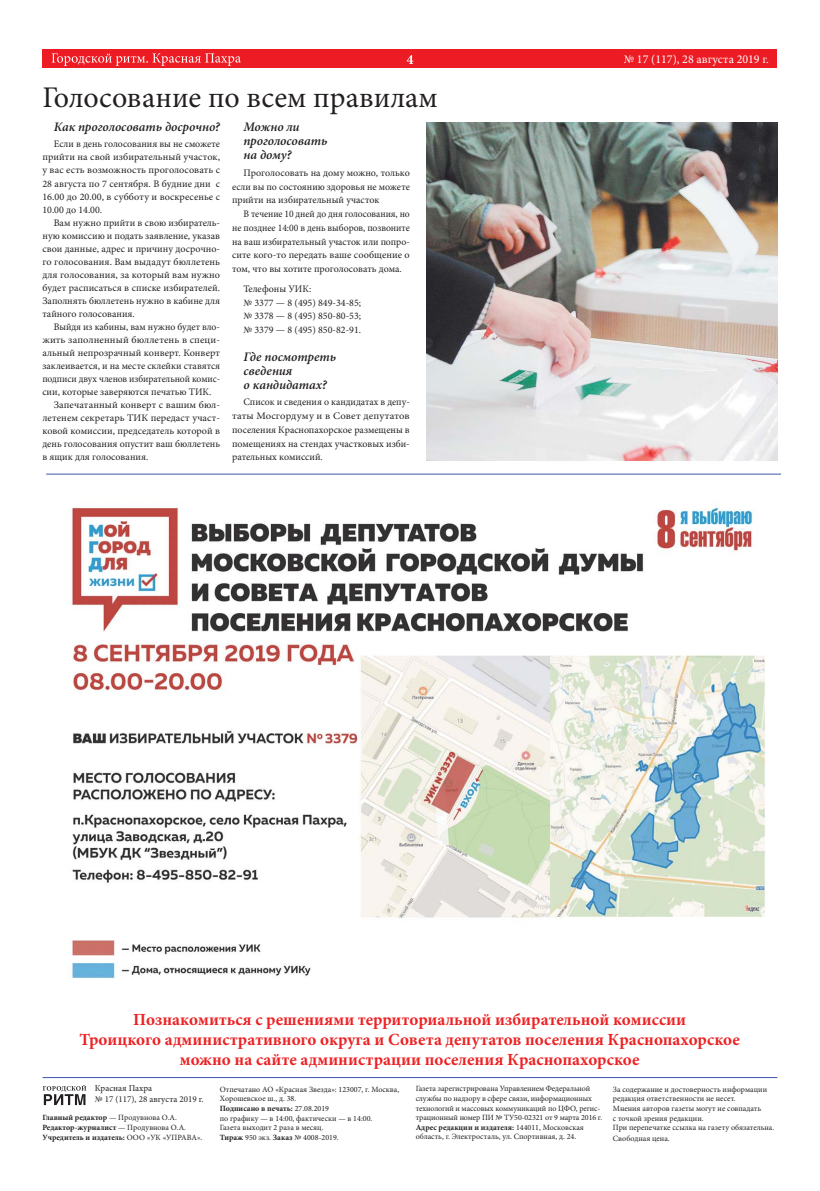
<style>
.page{position:relative;width:820px;height:1191px;background:#fff}
.page>*{position:absolute;margin:0;border:0;box-sizing:border-box;transform-origin:0 0}
.t1{font:30px "Minion Pro";color:#231f20}
.t2{font:700 17px/20px "Minion Pro";color:#ed2224;text-align:center}
.t3{font:italic 600 13px/13.8px "Minion Pro";color:#231f20}
.t4{font:12px "Minion Pro";color:#fff}
.t5{font:10px/13px "Minion Pro";color:#231f20;text-align:justify}
.t6{font:10px/13.8px "Minion Pro";color:#231f20;text-align:justify;scale:.96 1}
.t7{font:10px "Minion Pro";color:#231f20;scale:1.04 1}
.t8{font:9px/10.8px "Minion Pro";color:#231f20}
.t9{font:8px/9.6px "Minion Pro";color:#231f20}
.t10{font:700 8px/9.6px "Minion Pro";color:#231f20}
.s1{font-weight:400}
.s2{font-weight:700}
</style>
<div class="page">
<div style="left:43px;top:50px;width:734px;height:18px;background:#ed1c24"></div>
<svg style="left:52px;top:53px;width:189px;height:13px"></svg>
<svg style="left:406px;top:55px;width:7px;height:9px"></svg>
<svg style="left:43px;top:1085px;width:43px;height:20px"></svg>
<hr style="left:43px;top:1077px;width:734px;height:1px;background:#3e57a7">
<img style="left:71px;top:506px;width:695px;height:473px">
<hr style="left:46px;top:473px;width:734px;height:1px;background:#3e57a7">
<img style="left:426px;top:122px;width:351px;height:338px">
<h1 class="t1" style="left:42px;top:79px;width:396px">Голосование по всем правилам</h1>
<h3 class="t3" style="left:54px;top:120px;width:168px">Как проголосовать досрочно?</h3>
<p class="t5" style="left:42px;top:137px;width:179px;text-indent:11px">Если в день голосования вы не сможете прийти на свой избирательный участок, у вас есть возможность проголосовать с 28 августа по 7 сентября. В будние дни с 16.00 до 20.00, в субботу и воскресенье с 10.00 до 14.00.</p>
<p class="t5" style="left:42px;top:216px;width:179px;text-indent:11px">Вам нужно прийти в свою избиратель&shy;ную комиссию и подать заявление, указав свои данные, адрес и причину досрочно&shy;го голосования. Вам выдадут бюллетень для голосования, за который вам нужно будет расписаться в списке избирателей.<br>Заполнять бюллетень нужно в кабине для тайного голосования.</p>
<p class="t5" style="left:54px;top:320px;width:168px">Выйдя из кабины, вам нужно будет вло-</p>
<p class="t7" style="left:42px;top:334px;width:172px">жить заполненный бюллетень в специ-</p>
<p class="t5" style="left:42px;top:346px;width:179px">альный непрозрачный конверт. Конверт</p>
<p class="t5" style="left:42px;top:359px;width:179px">заклеивается, и на месте склейки ставятся</p>
<p class="t6" style="left:42px;top:372px;width:186px">подписи двух членов избирательной комис-</p>
<p class="t5" style="left:42px;top:385px;width:170px">сии, которые заверяются печатью ТИК.</p>
<p class="t5" style="left:54px;top:398px;width:168px">Запечатанный конверт с вашим бюл-</p>
<p class="t5" style="left:42px;top:411px;width:179px">летенем секретарь ТИК передаст участ-</p>
<p class="t5" style="left:42px;top:424px;width:179px">ковой комиссии, председатель которой в</p>
<p class="t5" style="left:42px;top:437px;width:179px">день голосования опустит ваш бюллетень</p>
<p class="t5" style="left:42px;top:450px;width:107px">в ящик для голосования.</p>
<h3 class="t3" style="left:243px;top:120px;width:85px">Можно ли проголосовать на дому?</h3>
<p class="t5" style="left:232px;top:165px;width:179px;line-height:13.8px;text-indent:11px">Проголосовать на дому можно, только если вы по состоянию здоровья не можете прийти на избирательный участок</p>
<p class="t6" style="left:232px;top:207px;width:187px;text-indent:11px">В течение 10 дней до дня голосования, но не позднее 14:00 в день выборов, позвоните на ваш избирательный участок или попро&shy;сите кого-то передать ваше сообщение о том, что вы хотите проголосовать дома.</p>
<p class="t5" style="left:243px;top:281px;width:119px;line-height:13.8px;text-align:left">Телефоны УИК:<br>№ 3377 — 8 (495) 849-34-85; № 3378 — 8 (495) 850-80-53; № 3379 — 8 (495) 850-82-91.</p>
<h3 class="t3" style="left:243px;top:350px;width:94px">Где посмотреть сведения<br>о кандидатах?</h3>
<p class="t5" style="left:232px;top:395px;width:179px;line-height:13.8px;text-indent:11px">Список и сведения о кандидатах в депу&shy;таты Мосгордуму и в Совет депутатов поселения Краснопахорское размещены в помещениях на стендах участковых изби&shy;рательных комиссий.</p>
<p class="t4" style="left:623px;top:51px;width:147px">№ 17 (117), 28 августа 2019 г.</p>
<h2 class="t2" style="left:79px;top:1009px;width:661px">Познакомиться с решениями территориальной избирательной комиссии<br>Троицкого административного округа и Совета депутатов поселения Краснопахорское можно на сайте администрации поселения Краснопахорское</h2>
<p class="t8" style="left:95px;top:1082px;width:110px">Красная Пахра<br>№ 17 (117), 28 августа 2019 г.</p>
<p class="t10" style="left:42px;top:1113px;width:161px">Главный редактор <span class="s1">— Продувнова О.А.<br></span>Редактор-журналист <span class="s1">— Продувнова О.А.<br></span>Учредитель и издатель: <span class="s1">ООО «УК «УПРАВА».</span></p>
<p class="t9" style="left:220px;top:1084px;width:181px">Отпечатано АО «Красная Звезда»: 123007, г. Москва, Хорошевское ш., д. 38.<br><span class="s2">Подписано в печать:</span> 27.08.2019<br>по графику — в 14:00, фактически — в 14:00.<br>Газета выходит 2 раза в месяц.<br><span class="s2">Тираж</span> 950 экз. <span class="s2">Заказ</span> № 4008-2019.</p>
<p class="t9" style="left:415px;top:1083px;width:188px">Газета зарегистрирована Управлением Федеральной службы по надзору в сфере связи, информационных технологий и массовых коммуникаций по ЦФО, регис&shy;трационный номер ПИ № ТУ50-02321 от 9 марта 2016 г.<br><span class="s2">Адрес редакции и издателя:</span> 144011, Московская область, г. Электро сталь, ул. Спортивная, д. 24.</p>
<p class="t9" style="left:612px;top:1084px;width:163px">За содержание и достоверность информации редакция ответственности не несет.<br>Мнения авторов газеты могут не совпадать<br>с точкой зрения редакции.<br>При перепечатке ссылка на газету обязательна.</p>
<p class="t9" style="left:612px;top:1133px;width:58px">Свободная цена.</p>
</div>
